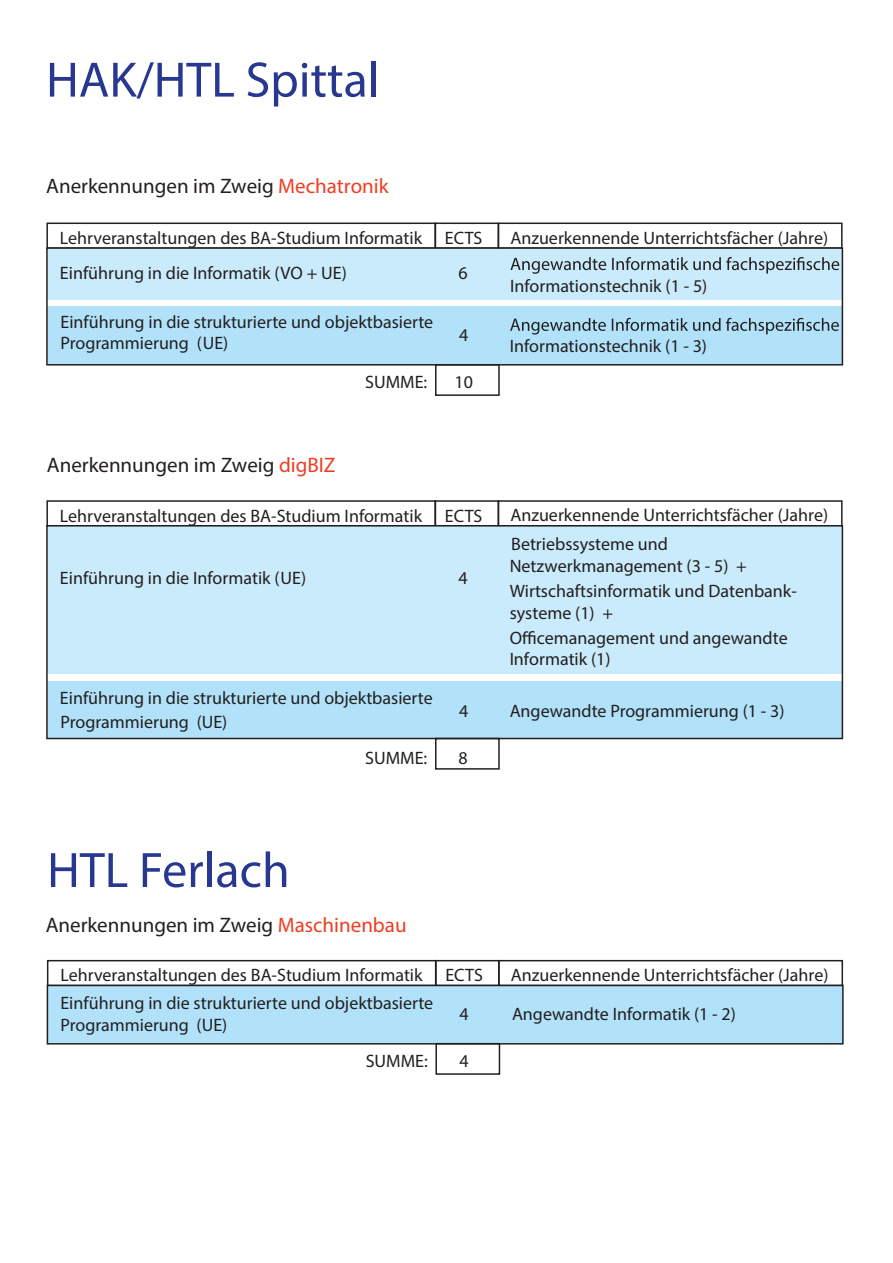
<style>
.page{position:relative;width:893px;height:1263px;background:#fff}
.page>*{position:absolute;margin:0;border:0;box-sizing:border-box;transform-origin:0 0}
.t1{font:50.1px "Verdana";color:#283890}
.t2{font:21px "Verdana";color:#231f20}
.t3{font:18px/21.6px "Myriad Pro";color:#231f20}
.s1{color:#ef3d22}
</style>
<div class="page">
<div style="left:46px;top:500px;width:390px;height:26px;border:2px solid #231f20"></div>
<div style="left:434px;top:500px;width:65px;height:26px;border:2px solid #231f20"></div>
<div style="left:47px;top:526px;width:388px;height:147px;background:#caebfb"></div>
<div style="left:435px;top:526px;width:63px;height:147px;background:#caebfb"></div>
<div style="left:498px;top:500px;width:345px;height:26px;border:2px solid #231f20"></div>
<div style="left:498px;top:526px;width:344px;height:147px;background:#caebfb"></div>
<div style="left:48px;top:682px;width:388px;height:57px;background:#b1e2f9"></div>
<div style="left:436px;top:682px;width:63px;height:57px;background:#b1e2f9"></div>
<div style="left:499px;top:682px;width:343px;height:57px;background:#b1e2f9"></div>
<div style="left:46px;top:525px;width:797px;height:214px;border:2px solid #231f20"></div>
<div style="left:435px;top:738px;width:65px;height:32px;border:2px solid #231f20"></div>
<div style="left:46px;top:223px;width:390px;height:26px;border:2px solid #231f20"></div>
<div style="left:434px;top:223px;width:65px;height:26px;border:2px solid #231f20"></div>
<div style="left:47px;top:248px;width:388px;height:52px;background:#caebfb"></div>
<div style="left:435px;top:248px;width:63px;height:52px;background:#caebfb"></div>
<div style="left:498px;top:223px;width:345px;height:26px;border:2px solid #231f20"></div>
<div style="left:498px;top:248px;width:344px;height:52px;background:#caebfb"></div>
<svg style="left:510px;top:257px;width:329px;height:17px"></svg>
<div style="left:48px;top:306px;width:388px;height:58px;background:#b1e2f9"></div>
<div style="left:436px;top:306px;width:63px;height:58px;background:#b1e2f9"></div>
<div style="left:499px;top:306px;width:343px;height:58px;background:#b1e2f9"></div>
<div style="left:46px;top:247px;width:797px;height:118px;border:2px solid #231f20"></div>
<div style="left:435px;top:364px;width:65px;height:32px;border:2px solid #231f20"></div>
<svg style="left:510px;top:318px;width:329px;height:16px"></svg>
<div style="left:47px;top:960px;width:390px;height:26px;border:2px solid #231f20"></div>
<div style="left:435px;top:960px;width:65px;height:26px;border:2px solid #231f20"></div>
<div style="left:498px;top:960px;width:345px;height:26px;border:2px solid #231f20"></div>
<div style="left:48px;top:985px;width:388px;height:58px;background:#b1e2f9"></div>
<div style="left:436px;top:985px;width:63px;height:58px;background:#b1e2f9"></div>
<div style="left:499px;top:985px;width:344px;height:58px;background:#b1e2f9"></div>
<div style="left:47px;top:985px;width:797px;height:59px;border:2px solid #231f20"></div>
<div style="left:435px;top:1043px;width:65px;height:32px;border:2px solid #231f20"></div>
<h1 class="t1" style="left:46px;top:49px;width:335px">HAK/HTL Spittal</h1>
<p class="t2" style="left:46px;top:173px;width:344px">Anerkennungen im Zweig <span class="s1">Mechatronik</span></p>
<p class="t3" style="left:60px;top:227px;width:364px">Lehrveranstaltungen des BA-Studium Informatik</p>
<p class="t3" style="left:445px;top:227px;width:39px">ECTS</p>
<p class="t3" style="left:510px;top:226px;width:319px">Anzuerkennende Unterrichtsfächer (Jahre)</p>
<p class="t3" style="left:60px;top:262px;width:288px">Einführung in die Informatik (VO + UE)</p>
<p class="t3" style="left:458px;top:262px;width:11px">6</p>
<p class="t3" style="left:510px;top:274px;width:199px">Informationstechnik (1 - 5)</p>
<p class="t3" style="left:61px;top:311px;width:374px">Einführung in die strukturierte und objektbasierte<br>Programmierung (UE)</p>
<p class="t3" style="left:459px;top:324px;width:11px">4</p>
<p class="t2" style="left:47px;top:452px;width:290px">Anerkennungen im Zweig <span class="s1">digBIZ</span></p>
<p class="t3" style="left:365px;top:371px;width:64px">SUMME:</p>
<p class="t3" style="left:454px;top:371px;width:20px">10</p>
<p class="t3" style="left:510px;top:335px;width:199px">Informationstechnik (1 - 3)</p>
<p class="t3" style="left:60px;top:504px;width:364px">Lehrveranstaltungen des BA-Studium Informatik</p>
<p class="t3" style="left:445px;top:504px;width:39px">ECTS</p>
<p class="t3" style="left:510px;top:504px;width:319px">Anzuerkennende Unterrichtsfächer (Jahre)</p>
<p class="t3" style="left:60px;top:567px;width:248px">Einführung in die Informatik (UE)</p>
<p class="t3" style="left:458px;top:567px;width:11px">4</p>
<p class="t3" style="left:60px;top:686px;width:374px;line-height:23.2px">Einführung in die strukturierte und objektbasierte<br>Programmierung (UE)</p>
<p class="t3" style="left:459px;top:699px;width:11px">4</p>
<p class="t3" style="left:365px;top:746px;width:64px">SUMME:</p>
<p class="t3" style="left:458px;top:746px;width:11px">8</p>
<p class="t3" style="left:510px;top:533px;width:239px">Betriebssysteme und<br>Netzwerkmanagement (3 - 5) +</p>
<p class="t3" style="left:510px;top:580px;width:289px">Wirtschaftsinformatik und Datenbank&shy;systeme (1) +</p>
<p class="t3" style="left:510px;top:627px;width:280px">Officemanagement und angewandte<br>Informatik (1)</p>
<p class="t3" style="left:510px;top:699px;width:276px">Angewandte Programmierung (1 - 3)</p>
<h1 class="t1" style="left:47px;top:839px;width:244px">HTL Ferlach</h1>
<p class="t2" style="left:46px;top:912px;width:362px">Anerkennungen im Zweig <span class="s1">Maschinenbau</span></p>
<p class="t3" style="left:60px;top:964px;width:364px">Lehrveranstaltungen des BA-Studium Informatik</p>
<p class="t3" style="left:445px;top:964px;width:39px">ECTS</p>
<p class="t3" style="left:511px;top:964px;width:319px">Anzuerkennende Unterrichtsfächer (Jahre)</p>
<p class="t3" style="left:459px;top:1003px;width:11px">4</p>
<p class="t3" style="left:366px;top:1050px;width:64px">SUMME:</p>
<p class="t3" style="left:459px;top:1050px;width:11px">4</p>
<p class="t3" style="left:60px;top:992px;width:374px">Einführung in die strukturierte und objektbasierte<br>Programmierung (UE)</p>
<p class="t3" style="left:512px;top:1002px;width:225px">Angewandte Informatik (1 - 2)</p>
</div>
